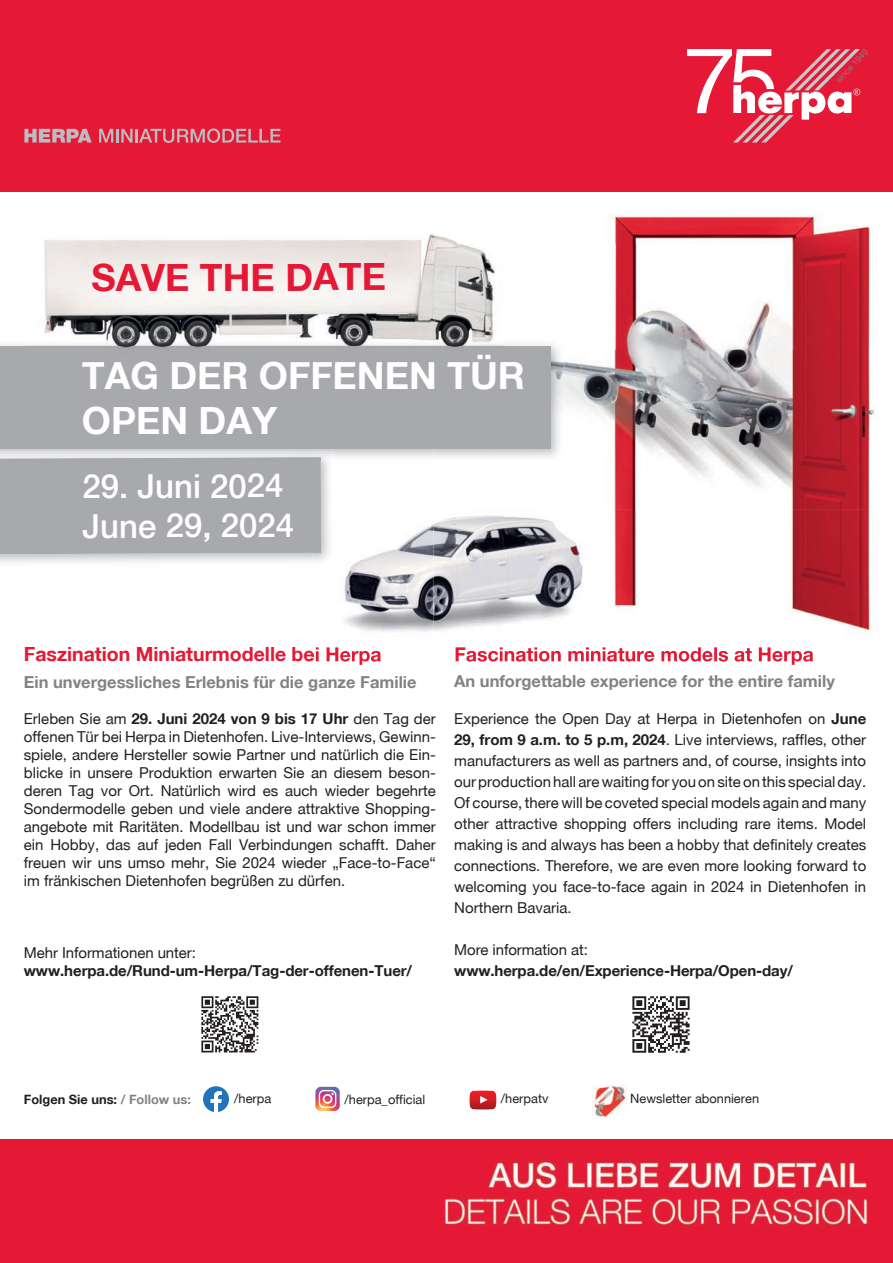
<style>
.page{position:relative;width:893px;height:1263px;background:#fff}
.page>*{position:absolute;margin:0;border:0;box-sizing:border-box;transform-origin:0 0}
.t1{font:700 37.5px/45px "Helvetica Neue";color:#fff}
.t2{font:700 37.5px "Helvetica Neue";letter-spacing:-.005em;color:#e51836}
.t3{font:500 33px/39.6px "Helvetica Neue";letter-spacing:-.005em;color:#fff}
.t4{font:700 19.5px "Helvetica Neue";color:#e51836}
.t5{font:700 16.5px "Helvetica Neue";color:#808285}
.t6{font:15px/18px "Helvetica Neue";color:#231f20;text-align:justify}
.t7{font:700 15px/18px "Helvetica Neue";letter-spacing:-.005em;color:#231f20}
.t8{font:12.9px "Helvetica Neue";color:#231f20}
.t9{font:700 12.9px "Helvetica Neue";color:#231f20}
.s1{font-weight:700}
.s2{font-weight:400}
.s3{color:#808285}
</style>
<div class="page">
<div style="left:0;top:0;width:893px;height:191px;background:#e51836"></div>
<div style="left:0;top:1139px;width:893px;height:124px;background:#e51836"></div>
<svg style="left:469px;top:1090px;width:27px;height:19px"></svg>
<svg style="left:315px;top:1087px;width:25px;height:24px"></svg>
<img style="left:592px;top:1086px;width:34px;height:32px">
<svg style="left:203px;top:1086px;width:26px;height:26px"></svg>
<img style="left:433px;top:191px;width:460px;height:53px">
<img style="left:614px;top:244px;width:256px;height:106px">
<img style="left:563px;top:350px;width:312px;height:159px">
<img style="left:613px;top:509px;width:259px;height:122px">
<img style="left:605px;top:647px;width:208px;height:18px">
<div style="left:0;top:461px;width:321px;height:93px;background:#a8a9ad"></div>
<img style="left:0;top:343px;width:563px;height:118px">
<img style="left:0;top:457px;width:321px;height:4px">
<div style="left:0;top:346px;width:551px;height:103px;background:#a8a9ad"></div>
<img style="left:26px;top:225px;width:478px;height:137px">
<img style="left:82px;top:362px;width:22px;height:2px">
<img style="left:114px;top:362px;width:38px;height:2px">
<img style="left:172px;top:355px;width:332px;height:9px">
<img style="left:344px;top:498px;width:261px;height:164px">
<img style="left:313px;top:647px;width:68px;height:18px">
<img style="left:456px;top:647px;width:149px;height:15px">
<img style="left:313px;top:498px;width:8px;height:55px">
<img style="left:632px;top:996px;width:58px;height:57px">
<img style="left:201px;top:996px;width:58px;height:57px">
<svg style="left:24px;top:129px;width:68px;height:14px"></svg>
<svg style="left:99px;top:129px;width:14px;height:14px"></svg>
<hr style="left:116px;top:129px;width:3px;height:14px;background:#bcbdc0">
<svg style="left:121px;top:129px;width:12px;height:14px"></svg>
<hr style="left:135px;top:129px;width:3px;height:14px;background:#bcbdc0">
<svg style="left:139px;top:128px;width:142px;height:15px"></svg>
<svg style="left:687px;top:49px;width:181px;height:94px"></svg>
<img style="left:443px;top:1159px;width:425px;height:69px">
<p class="t2" style="left:92px;top:254px;width:296px">SAVE THE DATE</p>
<p class="t1" style="left:82px;top:352px;width:445px">TAG DER OFFENEN TÜR<br>OPEN DAY</p>
<p class="t3" style="left:82px;top:466px;width:213px">29. Juni 2024<br>June 29, 2024</p>
<p class="t4" style="left:24px;top:642px;width:359px">Faszination Miniaturmodelle bei Herpa</p>
<p class="t5" style="left:24px;top:672px;width:394px">Ein unvergessliches Erlebnis für die ganze Familie</p>
<p class="t6" style="left:24px;top:710px;width:414px">Erleben Sie am <span class="s1">29. Juni 2024 von 9 bis 17 Uhr</span> den Tag der offenen Tür bei Herpa in Dietenhofen. Live-Interviews, Gewinn&shy;spiele, andere Hersteller sowie Partner und natürlich die Ein&shy;blicke in unsere Produktion erwarten Sie an diesem beson&shy;deren Tag vor Ort. Natürlich wird es auch wieder begehrte Sondermodelle geben und viele andere attraktive Shopping&shy;angebote mit Raritäten. Modellbau ist und war schon immer ein Hobby, das auf jeden Fall Verbindungen schafft. Daher freuen wir uns umso mehr, Sie 2024 wieder „Face-to-Face“ im fränkischen Dietenhofen begrüßen zu dürfen.</p>
<p class="t7" style="left:24px;top:944px;width:390px"><span class="s2">Mehr Informationen unter: </span>www.herpa.de/Rund-um-Herpa/Tag-der-offenen-Tuer/</p>
<p class="t5" style="left:454px;top:671px;width:382px">An unforgettable experience for the entire family</p>
<p class="t6" style="left:454px;top:708px;width:414px;line-height:21px">Experience the Open Day at Herpa in Dietenhofen on <span class="s1">June 29, from 9 a.m. to 5 p.m, 2024</span>. Live interviews, raffles, other manufacturers as well as partners and, of course, insights into our production hall are waiting for you on site on this special day.<br>Of course, there will be coveted special models again and many other attractive shopping offers including rare items. Model making is and always has been a hobby that definitely creates connections. Therefore, we are even more looking forward to welcoming you face-to-face again in 2024 in Dietenhofen in Northern Bavaria.</p>
<p class="t7" style="left:454px;top:939px;width:340px;line-height:21px"><span class="s2">More information at: </span>www.herpa.de/en/Experience-Herpa/Open-day/</p>
<p class="t9" style="left:24px;top:1091px;width:169px">Folgen Sie uns: <span class="s3">/ Follow us:</span></p>
<p class="t8" style="left:234px;top:1091px;width:39px">/herpa</p>
<p class="t8" style="left:345px;top:1091px;width:82px">/herpa_official</p>
<p class="t8" style="left:501px;top:1091px;width:49px">/herpatv</p>
<p class="t8" style="left:630px;top:1091px;width:130px">Newsletter abonnieren</p>
</div>
